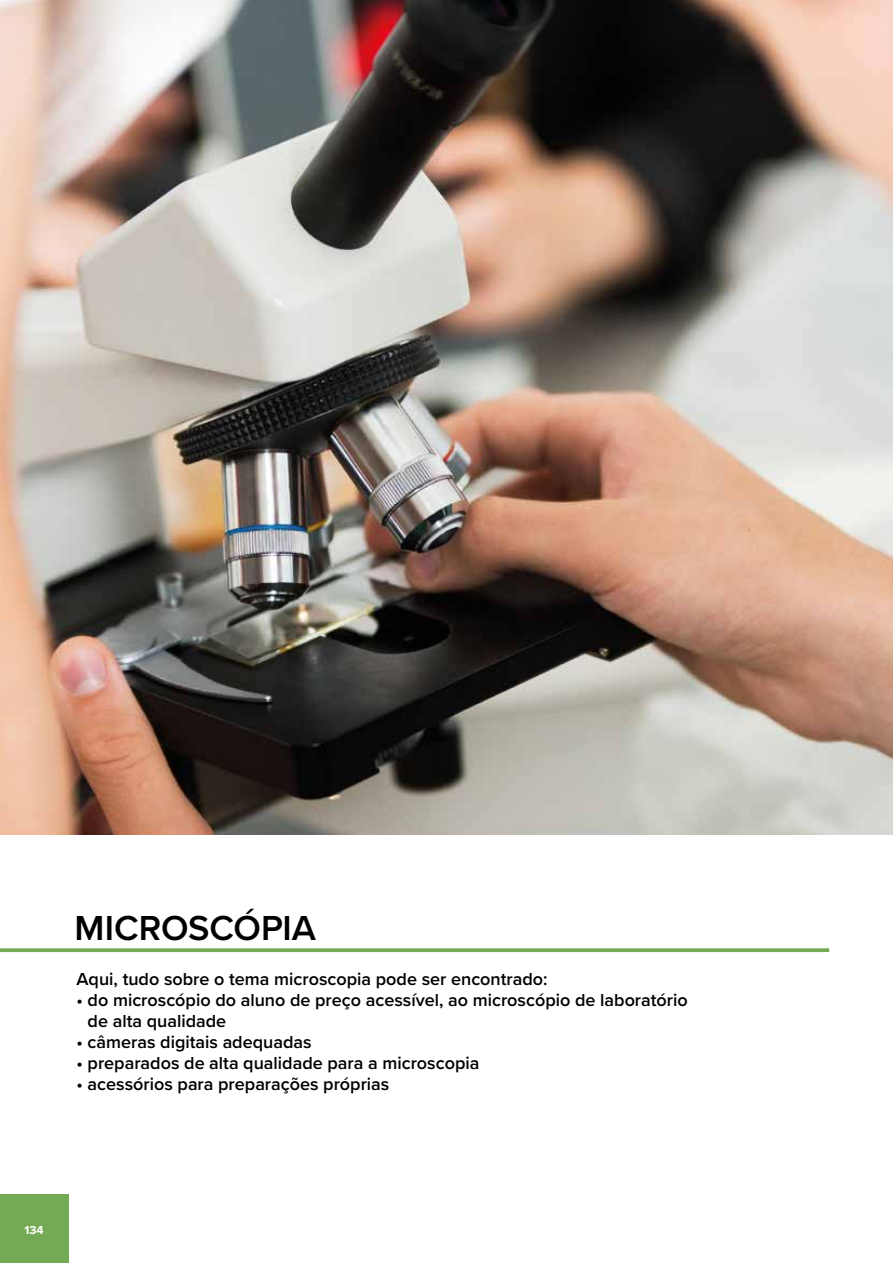
<style>
.page{position:relative;width:893px;height:1263px;background:#fff}
.page>*{position:absolute;margin:0;border:0;box-sizing:border-box;transform-origin:0 0}
.t1{font:600 36px "Proxima Nova";letter-spacing:-.005em;color:#000}
.t2{font:600 18px/21px "Proxima Nova";color:#000}
.t3{font:700 12px "Proxima Nova";color:#fff}
</style>
<div class="page">
<div style="left:0;top:1195px;width:68px;height:68px;background:#75aa55"></div>
<svg style="left:0;top:948px;width:829px;height:4px;background:#7fb062"></svg>
<img style="left:0;top:0;width:893px;height:834px">
<h1 class="t1" style="left:75px;top:901px;width:243px">MICROSCÓPIA</h1>
<p class="t2" style="left:77px;top:968px;width:473px">Aqui, tudo sobre o tema microscopia pode ser encontrado:</p>
<p class="t2" style="left:88px;top:989px;width:602px;text-indent:-11px">• do microscópio do aluno de preço acessível, ao microscópio de laboratório de alta qualidade</p>
<p class="t2" style="left:77px;top:1031px;width:237px">• câmeras digitais adequadas</p>
<p class="t2" style="left:77px;top:1052px;width:404px">• preparados de alta qualidade para a microscopia</p>
<p class="t2" style="left:77px;top:1073px;width:314px">• acessórios para preparações próprias</p>
<p class="t3" style="left:24px;top:1221px;width:21px">134</p>
</div>
